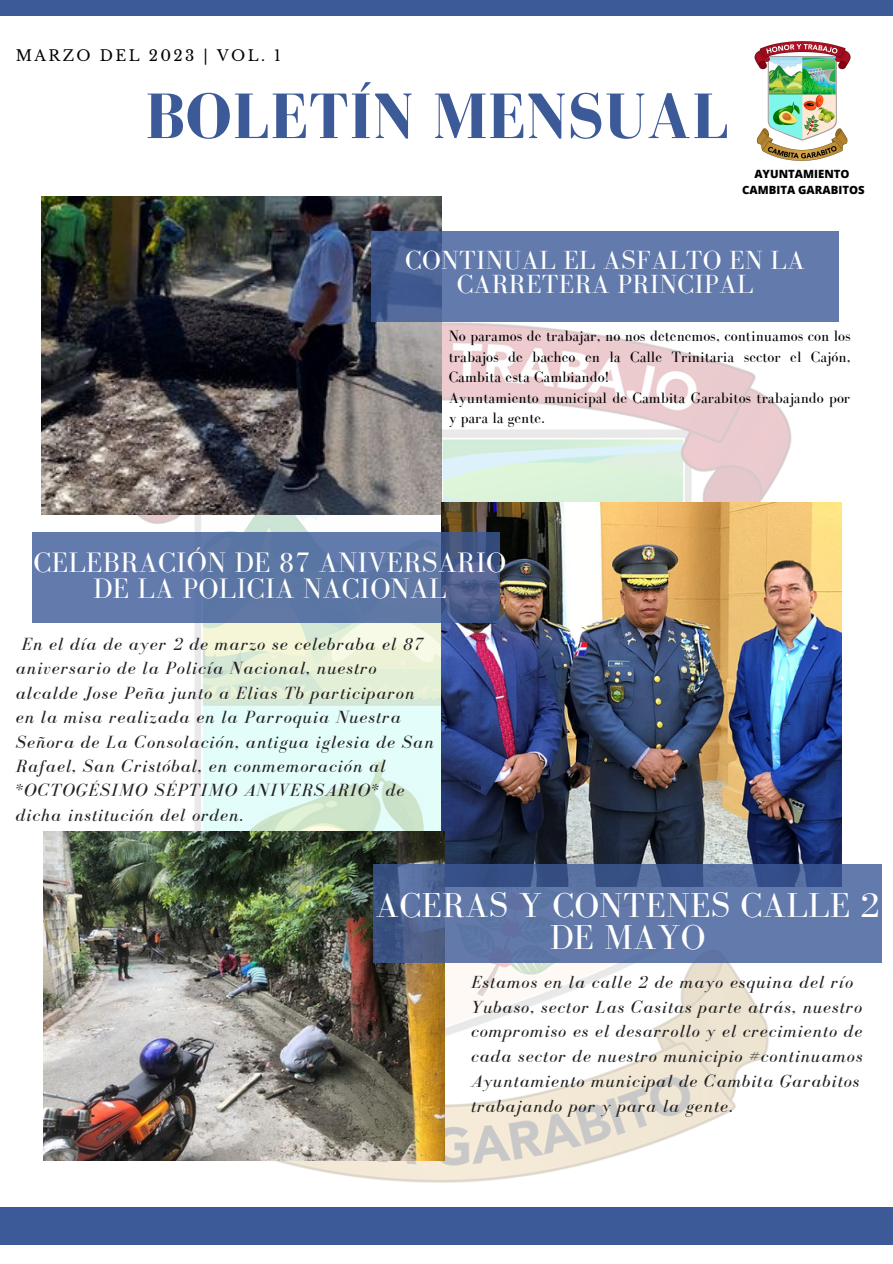
<style>
.page{position:relative;width:893px;height:1264px;background:#fff}
.page>*{position:absolute;margin:0;border:0;box-sizing:border-box;transform-origin:0 0}
.t1{font:700 65.85px "Bodoni FLF";letter-spacing:.01em;color:#3d5a98}
.t2{font:35.55px/31.5px "Bodoni FLF";letter-spacing:.01em;color:#fff;text-align:center}
.t3{font:28.95px/25.8px "Bodoni FLF";letter-spacing:.01em;color:#fff;text-align:center}
.t4{font:27px/23.5px "Bodoni FLF";letter-spacing:.01em;color:#fff;text-align:center}
.t5{font:italic 18.15px/24.5px "Bodoni FLF";letter-spacing:.06em;color:#222}
.t6{font:italic 18px/24.8px "Bodoni FLF";letter-spacing:.06em;color:#222}
.t7{font:15.45px/20.4px "Bodoni FLF";color:#000}
.t8{font:15px "Libre Baskerville";letter-spacing:.16em;color:#000}
.t9{font:800 11.4px/15.8px "Open Sans";color:#000;text-align:center}
</style>
<div class="page">
<div style="left:0;top:1207px;width:892px;height:37px;background:#3d5a98"></div>
<div style="left:0;top:0;width:892px;height:16px;background:#3d5a98"></div>
<img style="left:92px;top:321px;width:711px;height:862px">
<img style="left:42px;top:196px;width:400px;height:318px">
<svg style="left:371px;top:232px;width:468px;height:89px;background:#5e76a7"></svg>
<img style="left:441px;top:502px;width:400px;height:362px">
<svg style="left:32px;top:532px;width:467px;height:90px;background:#5c74a4"></svg>
<img style="left:44px;top:831px;width:400px;height:329px">
<svg style="left:373px;top:864px;width:508px;height:98px;background:#576fa0"></svg>
<img style="left:754px;top:41px;width:97px;height:120px">
<p class="t8" style="left:16px;top:46px;width:266px">MARZO DEL 2023 | VOL. 1</p>
<h1 class="t1" style="left:145px;top:80px;width:585px">BOLETÍN MENSUAL</h1>
<p class="t9" style="left:742px;top:166px;width:124px">AYUNTAMIENTO<br>CAMBITA GARABITOS</p>
<h3 class="t4" style="left:405px;top:248px;width:401px">CONTINUAL EL ASFALTO EN LA<br>CARRETERA PRINCIPAL</h3>
<p class="t7" style="left:448px;top:326px;width:403px">No paramos de trabajar, no nos detenemos, continuamos con los trabajos de bacheo en la Calle Trinitaria sector el Cajón, Cambita esta Cambiando!<br>Ayuntamiento municipal de Cambita Garabitos trabajando por y para la gente.</p>
<h3 class="t3" style="left:33px;top:549px;width:474px">CELEBRACIÓN DE 87 ANIVERSARIO<br>DE LA POLICIA NACIONAL</h3>
<p class="t5" style="left:16px;top:631px;width:419px;text-indent:6px">En el día de ayer 2 de marzo se celebraba el 87 aniversario de la Policía Nacional, nuestro alcalde Jose Peña junto a Elias Tb participaron en la misa realizada en la Parroquia Nuestra Señora de La Consolación, antigua iglesia de San Rafael, San Cristóbal, en conmemoración al *OCTOGÉSIMO SÉPTIMO ANIVERSARIO* de dicha institución del orden.</p>
<h2 class="t2" style="left:375px;top:889px;width:505px">ACERAS Y CONTENES CALLE 2<br>DE MAYO</h2>
<p class="t6" style="left:471px;top:969px;width:393px">Estamos en la calle 2 de mayo esquina del río Yubaso, sector Las Casitas parte atrás, nuestro compromiso es el desarrollo y el crecimiento de cada sector de nuestro municipio #continuamos Ayuntamiento municipal de Cambita Garabitos trabajando por y para la gente.</p>
</div>
